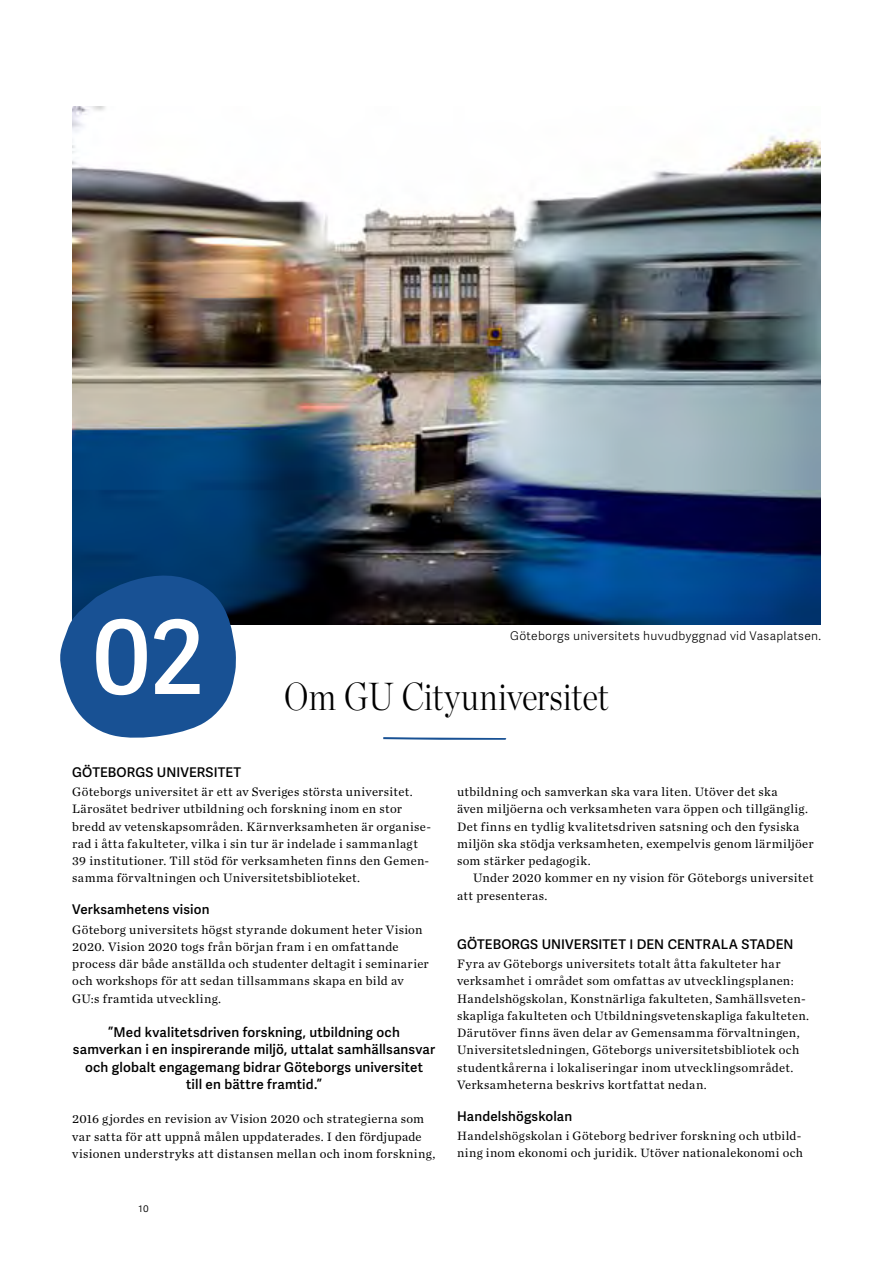
<style>
.page{position:relative;width:893px;height:1263px;background:#fff}
.page>*{position:absolute;margin:0;border:0;box-sizing:border-box;transform-origin:0 0}
.t1{font:600 102px "Adelle Sans";color:#fff}
.t2{font:300 39px "Chronicle Disp Cond";letter-spacing:-.01em;color:#000}
.t3{font:600 13.5px/17.2px "Adelle Sans";letter-spacing:.01em;color:#000;text-align:center}
.t4{font:600 13.35px "Adelle Sans";letter-spacing:.01em;color:#000}
.t5{font:12.75px/17.2px "Chronicle Text G1";letter-spacing:.025em;color:#000}
.t6{font:12.6px/17.1px "Chronicle Text G1";letter-spacing:.02em;color:#000}
.t7{font:300 12px "Adelle Sans";letter-spacing:.025em;color:#000}
</style>
<div class="page">
<img style="left:72px;top:106px;width:749px;height:519px">
<svg style="left:60px;top:562px;width:176px;height:176px;background:#2f6099"></svg>
<svg style="left:383px;top:737px;width:123px;height:3px"></svg>
<h1 class="t1" style="left:92px;top:584px;width:113px">02</h1>
<p class="t7" style="left:510px;top:627px;width:312px">Göteborgs universitets huvudbyggnad vid Vasaplatsen.</p>
<h2 class="t2" style="left:284px;top:666px;width:326px">Om GU Cityuniversitet</h2>
<p class="t4" style="left:72px;top:762px;width:170px">GÖTEBORGS UNIVERSITET</p>
<p class="t5" style="left:72px;top:782px;width:360px">Göteborgs universitet är ett av Sveriges största universitet.<br>Lärosätet bedriver utbildning och forskning inom en stor bredd av vetenskapsområden. Kärnverksamheten är organise&shy;rad i åtta fakulteter, vilka i sin tur är indelade i sammanlagt 39 institutioner. Till stöd för verksamheten finns den Gemen&shy;samma förvaltningen och Universitetsbiblioteket.</p>
<p class="t4" style="left:72px;top:900px;width:139px">Verksamhetens vision</p>
<p class="t5" style="left:72px;top:920px;width:358px">Göteborg universitets högst styrande dokument heter Vision 2020. Vision 2020 togs från början fram i en omfattande process där både anställda och studenter deltagit i seminarier och workshops för att sedan tillsammans skapa en bild av GU:s framtida utveckling.</p>
<p class="t3" style="left:73px;top:1023px;width:364px">”Med kvalitetsdriven forskning, utbildning och samverkan i en inspirerande miljö, uttalat samhällsansvar och globalt engagemang bidrar Göteborgs universitet<br>till en bättre framtid.”</p>
<p class="t5" style="left:72px;top:1110px;width:365px">2016 gjordes en revision av Vision 2020 och strategierna som var satta för att uppnå målen uppdaterades. I den fördjupade visionen understryks att distansen mellan och inom forskning,</p>
<p class="t7" style="left:139px;top:1199px;width:12px">10</p>
<p class="t5" style="left:457px;top:782px;width:358px">utbildning och samverkan ska vara liten. Utöver det ska<br>även miljöerna och verksamheten vara öppen och tillgänglig.<br>Det finns en tydlig kvalitetsdriven satsning och den fysiska miljön ska stödja verksamheten, exempelvis genom lärmiljöer som stärker pedagogik.</p>
<p class="t5" style="left:457px;top:869px;width:358px;text-indent:16px">Under 2020 kommer en ny vision för Göteborgs universitet att presenteras.</p>
<p class="t4" style="left:457px;top:934px;width:338px">GÖTEBORGS UNIVERSITET I DEN CENTRALA STADEN</p>
<p class="t5" style="left:457px;top:954px;width:354px">Fyra av Göteborgs universitets totalt åtta fakulteter har verksamhet i området som omfattas av utvecklingsplanen:<br>Handelshögskolan, Konstnärliga fakulteten, Samhällsveten&shy;skapliga fakulteten och Utbildningsvetenskapliga fakulteten.<br>Därutöver finns även delar av Gemensamma förvaltningen, Universitetsledningen, Göteborgs universitetsbibliotek och studentkårerna i lokaliseringar inom utvecklingsområdet.<br>Verksamheterna beskrivs kortfattat nedan.</p>
<p class="t4" style="left:457px;top:1106px;width:117px">Handelshögskolan</p>
<p class="t6" style="left:457px;top:1126px;width:347px">Handelshögskolan i Göteborg bedriver forskning och utbild&shy;ning inom ekonomi och juridik. Utöver nationalekonomi och</p>
</div>
